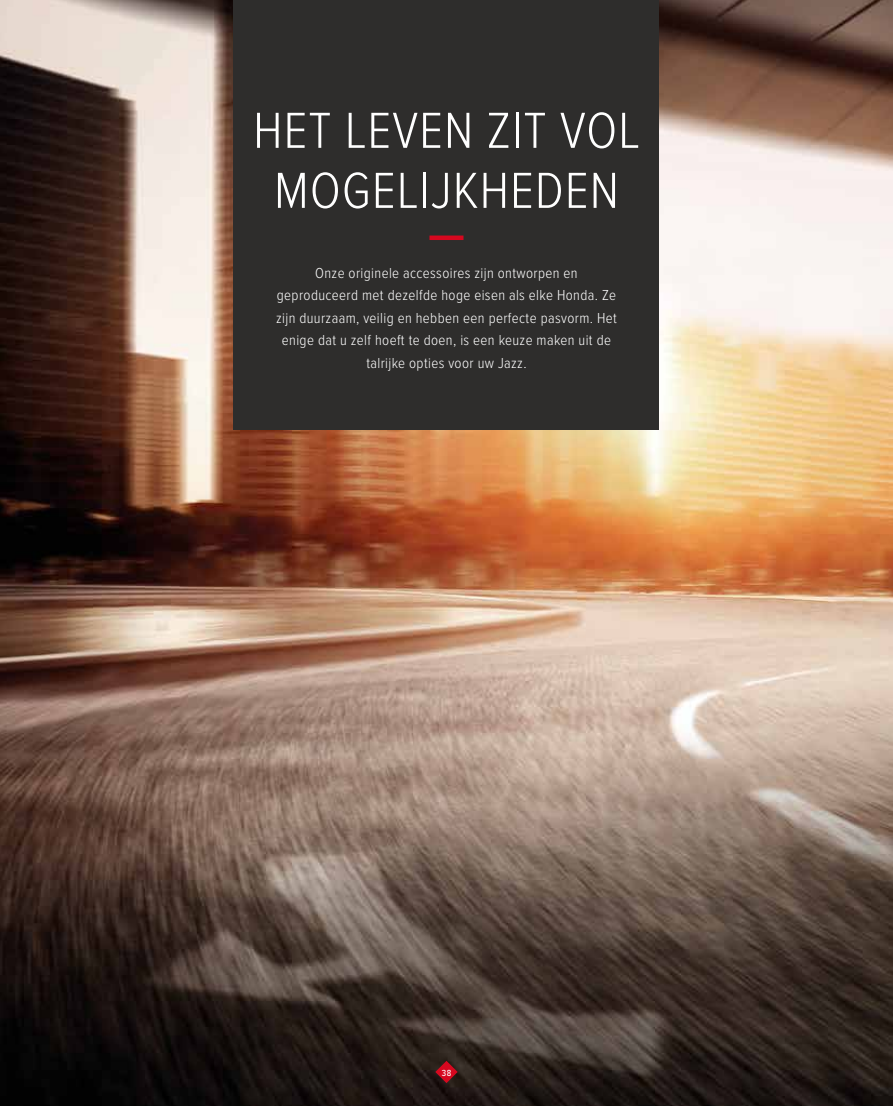
<style>
.page{position:relative;width:893px;height:1106px;background:#fff}
.page>*{position:absolute;margin:0;border:0;box-sizing:border-box;transform-origin:0 0}
.t1{font:300 52.5px/60px "Proxima Nova Cond";letter-spacing:.02em;color:#fff;text-align:center}
.t2{font:300 15px/22.5px "Proxima Nova Cond";letter-spacing:.025em;color:#fff;text-align:center}
.t3{font:500 9.15px "Proxima Nova Cond";color:#fff}
</style>
<div class="page">
<img style="left:0;top:0;width:893px;height:1106px">
<svg style="left:435px;top:1060px;width:23px;height:23px"></svg>
<div style="left:234px;top:0;width:425px;height:429px;background:#2e2d2c"></div>
<div style="left:429px;top:235px;width:34px;height:5px;background:#d6081f"></div>
<h1 class="t1" style="left:253px;top:101px;width:388px">HET LEVEN ZIT VOL<br>MOGELIJKHEDEN</h1>
<p class="t2" style="left:276px;top:262px;width:342px">Onze originele accessoires zijn ontworpen en geproduceerd met dezelfde hoge eisen als elke Honda. Ze zijn duurzaam, veilig en hebben een perfecte pasvorm. Het enige dat u zelf hoeft te doen, is een keuze maken uit de talrijke opties voor uw Jazz.</p>
<p class="t3" style="left:442px;top:1067px;width:11px">38</p>
</div>
